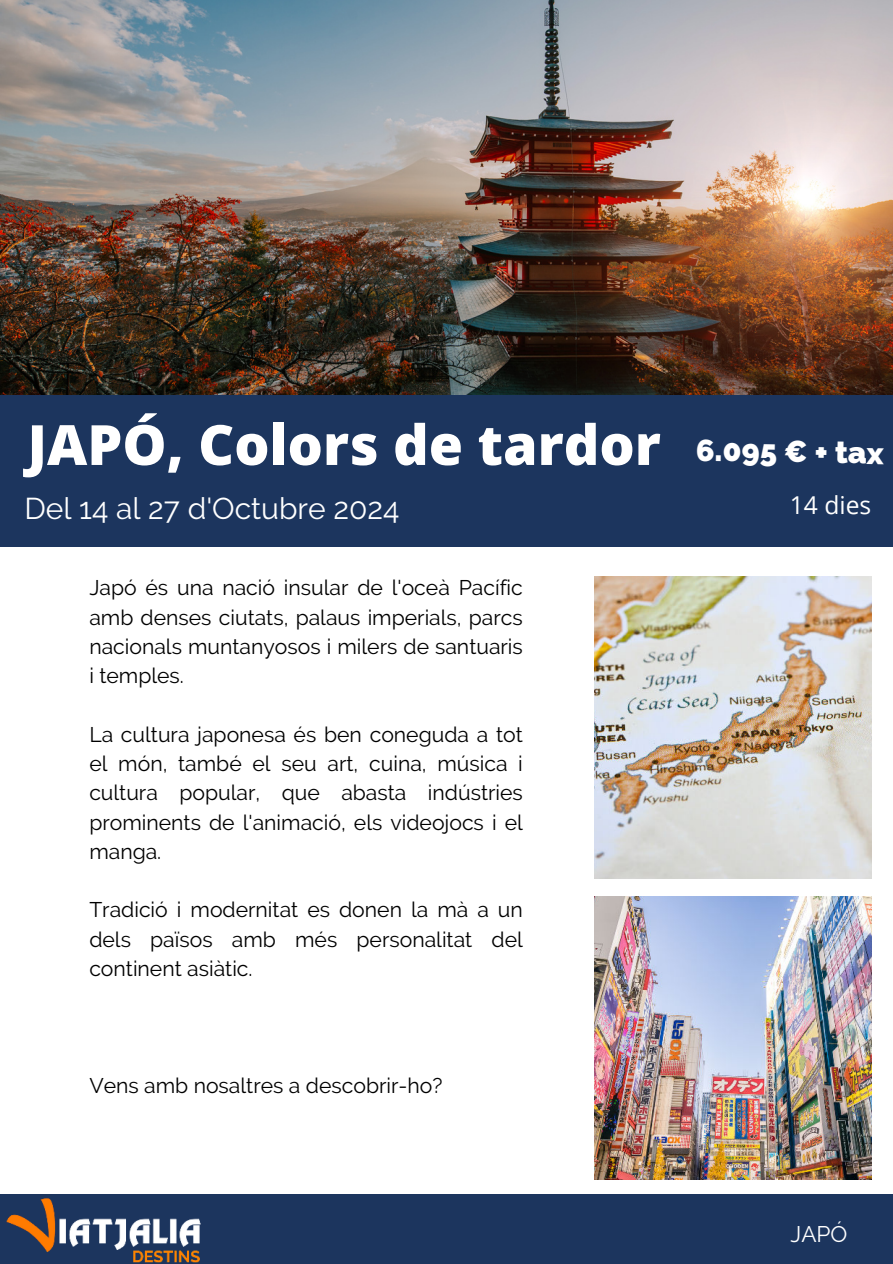
<style>
.page{position:relative;width:893px;height:1264px;background:#fff}
.page>*{position:absolute;margin:0;border:0;box-sizing:border-box;transform-origin:0 0}
.t1{font:800 55.5px "Open Sans";color:#fff}
.t2{font:800 30.9px "Raleway";color:#fff}
.t3{font:30px "Raleway";color:#fff}
.t4{font:24.6px "Open Sans";color:#fff}
.t5{font:22.5px "Raleway";color:#fff}
.t6{font:21.15px/29.2px "Raleway";color:#000;text-align:justify}
</style>
<div class="page">
<img style="left:0;top:0;width:892px;height:396px">
<img style="left:594px;top:576px;width:276px;height:302px">
<div style="left:0;top:396px;width:892px;height:151px;background:#1c355e"></div>
<div style="left:0;top:1193px;width:892px;height:70px;background:#1c355e"></div>
<img style="left:0;top:1193px;width:222px;height:70px">
<img style="left:594px;top:896px;width:276px;height:283px">
<h1 class="t1" style="left:27px;top:402px;width:635px">JAPÓ, Colors de tardor</h1>
<h3 class="t3" style="left:24px;top:490px;width:376px">Del 14 al 27 d'Octubre 2024</h3>
<p class="t6" style="left:89px;top:573px;width:435px">Japó és una nació insular de l'oceà Pacífic amb denses ciutats, palaus imperials, parcs nacionals muntanyosos i milers de santuaris i temples.</p>
<p class="t6" style="left:89px;top:719px;width:435px">La cultura japonesa és ben coneguda a tot el món, també el seu art, cuina, música i cultura popular, que abasta indústries prominents de l'animació, els videojocs i el manga.</p>
<p class="t6" style="left:89px;top:895px;width:435px">Tradició i modernitat es donen la mà a un dels països amb més personalitat del continent asiàtic.</p>
<h2 class="t2" style="left:696px;top:432px;width:189px;rotate:1deg">6.095 € + tax</h2>
<p class="t4" style="left:789px;top:488px;width:83px">14 dies</p>
<p class="t6" style="left:89px;top:1070px;width:354px">Vens amb nosaltres a descobrir-ho?</p>
<p class="t5" style="left:790px;top:1221px;width:58px">JAPÓ</p>
</div>
